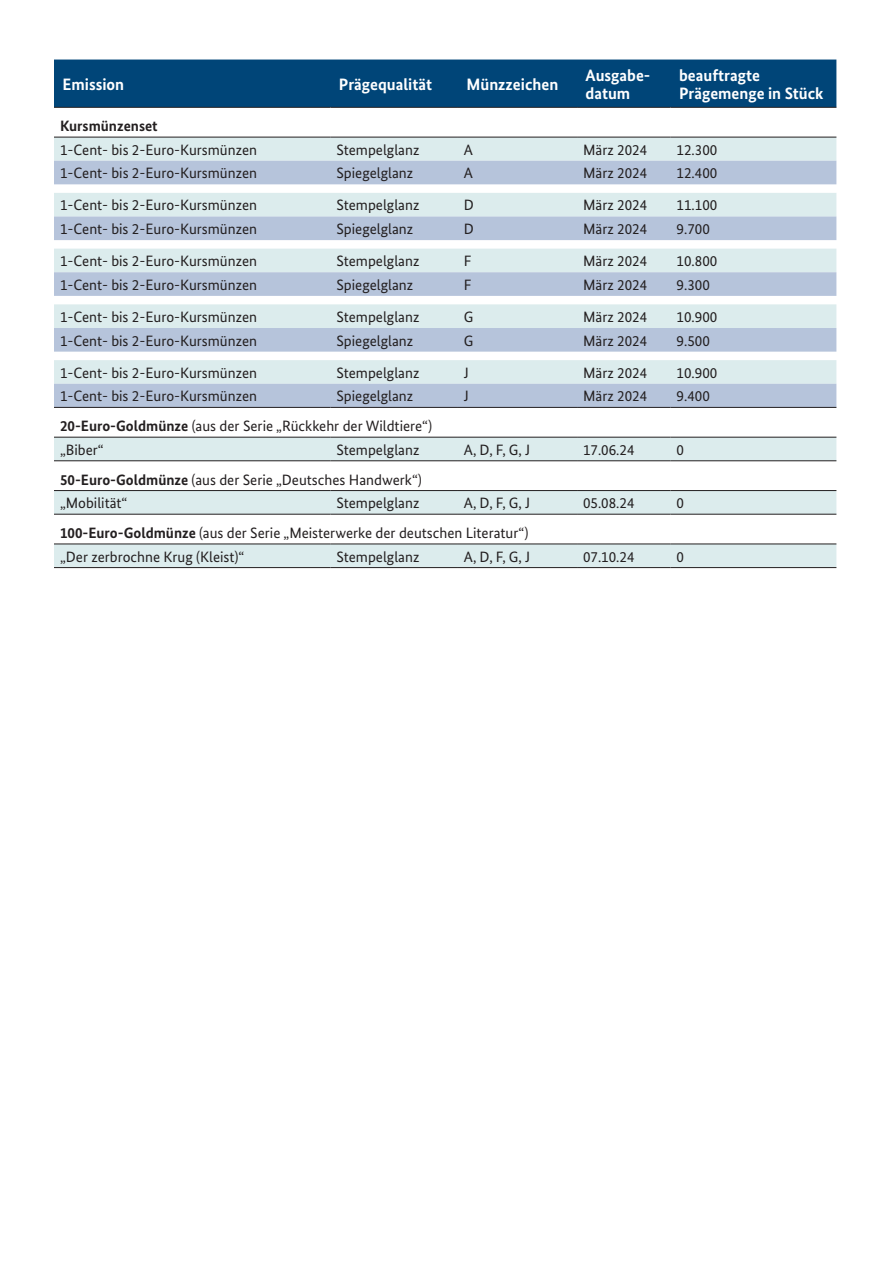
<style>
.page{position:relative;width:893px;height:1263px;background:#fff}
.page>*{position:absolute;margin:0;border:0;box-sizing:border-box;transform-origin:0 0}
.t1{font:700 16.5px/18px "Bundes Sans";color:#fff}
.t2{font:15px/23.7px "Bundes Sans";color:#231f20}
.t3{font:700 15px "Bundes Sans";color:#231f20}
.s1{font-weight:700}
</style>
<div class="page">
<div style="left:54px;top:60px;width:782px;height:47px;background:#004578"></div>
<svg style="left:54px;top:138px;width:782px;height:429px;fill:#dceced"></svg>
<svg style="left:54px;top:161px;width:782px;height:246px;background:#cedbe6"></svg>
<hr style="left:54px;top:107px;width:276px;height:1px;background:#231f20">
<hr style="left:330px;top:107px;width:128px;height:1px;background:#231f20">
<hr style="left:458px;top:107px;width:119px;height:1px;background:#231f20">
<hr style="left:577px;top:107px;width:94px;height:1px;background:#231f20">
<hr style="left:671px;top:107px;width:165px;height:1px;background:#231f20">
<hr style="left:54px;top:137px;width:276px;height:1px;background:#231f20">
<hr style="left:330px;top:137px;width:128px;height:1px;background:#231f20">
<hr style="left:458px;top:137px;width:119px;height:1px;background:#231f20">
<hr style="left:577px;top:137px;width:94px;height:1px;background:#231f20">
<hr style="left:671px;top:137px;width:165px;height:1px;background:#231f20">
<hr style="left:54px;top:407px;width:276px;height:1px;background:#231f20">
<hr style="left:330px;top:407px;width:128px;height:1px;background:#231f20">
<hr style="left:458px;top:407px;width:119px;height:1px;background:#231f20">
<hr style="left:577px;top:407px;width:94px;height:1px;background:#231f20">
<hr style="left:671px;top:407px;width:165px;height:1px;background:#231f20">
<hr style="left:54px;top:437px;width:276px;height:1px;background:#231f20">
<hr style="left:330px;top:437px;width:128px;height:1px;background:#231f20">
<hr style="left:458px;top:437px;width:119px;height:1px;background:#231f20">
<hr style="left:577px;top:437px;width:94px;height:1px;background:#231f20">
<hr style="left:671px;top:437px;width:165px;height:1px;background:#231f20">
<hr style="left:54px;top:460px;width:276px;height:1px;background:#231f20">
<hr style="left:330px;top:460px;width:128px;height:1px;background:#231f20">
<hr style="left:458px;top:460px;width:119px;height:1px;background:#231f20">
<hr style="left:577px;top:460px;width:94px;height:1px;background:#231f20">
<hr style="left:671px;top:460px;width:165px;height:1px;background:#231f20">
<hr style="left:54px;top:490px;width:276px;height:1px;background:#231f20">
<hr style="left:330px;top:490px;width:128px;height:1px;background:#231f20">
<hr style="left:458px;top:490px;width:119px;height:1px;background:#231f20">
<hr style="left:577px;top:490px;width:94px;height:1px;background:#231f20">
<hr style="left:671px;top:490px;width:165px;height:1px;background:#231f20">
<hr style="left:54px;top:514px;width:276px;height:1px;background:#231f20">
<hr style="left:330px;top:514px;width:128px;height:1px;background:#231f20">
<hr style="left:458px;top:514px;width:119px;height:1px;background:#231f20">
<hr style="left:577px;top:514px;width:94px;height:1px;background:#231f20">
<hr style="left:671px;top:514px;width:165px;height:1px;background:#231f20">
<hr style="left:54px;top:544px;width:276px;height:1px;background:#231f20">
<hr style="left:330px;top:544px;width:128px;height:1px;background:#231f20">
<hr style="left:458px;top:544px;width:119px;height:1px;background:#231f20">
<hr style="left:577px;top:544px;width:94px;height:1px;background:#231f20">
<hr style="left:671px;top:544px;width:165px;height:1px;background:#231f20">
<hr style="left:54px;top:567px;width:276px;height:1px;background:#231f20">
<hr style="left:330px;top:567px;width:128px;height:1px;background:#231f20">
<hr style="left:458px;top:567px;width:119px;height:1px;background:#231f20">
<hr style="left:577px;top:567px;width:94px;height:1px;background:#231f20">
<hr style="left:671px;top:567px;width:165px;height:1px;background:#231f20">
<p class="t1" style="left:63px;top:75px;width:63px">Emission</p>
<p class="t1" style="left:339px;top:75px;width:95px">Prägequalität</p>
<p class="t1" style="left:466px;top:75px;width:93px">Münzzeichen</p>
<p class="t1" style="left:585px;top:66px;width:66px">Ausgabe&shy;datum</p>
<p class="t1" style="left:679px;top:66px;width:146px">beauftragte<br>Prägemenge in Stück</p>
<p class="t3" style="left:60px;top:117px;width:99px">Kursmünzenset</p>
<p class="t2" style="left:60px;top:138px;width:199px">1-Cent- bis 2-Euro-Kursmünzen</p>
<p class="t2" style="left:336px;top:138px;width:84px">Stempelglanz</p>
<p class="t2" style="left:464px;top:138px;width:11px">A</p>
<p class="t2" style="left:583px;top:138px;width:66px">März 2024</p>
<p class="t2" style="left:677px;top:138px;width:42px">12.300</p>
<p class="t2" style="left:60px;top:161px;width:199px">1-Cent- bis 2-Euro-Kursmünzen</p>
<p class="t2" style="left:336px;top:161px;width:78px">Spiegelglanz</p>
<p class="t2" style="left:464px;top:161px;width:11px">A</p>
<p class="t2" style="left:583px;top:161px;width:66px">März 2024</p>
<p class="t2" style="left:677px;top:161px;width:42px">12.400</p>
<p class="t2" style="left:60px;top:193px;width:199px">1-Cent- bis 2-Euro-Kursmünzen</p>
<p class="t2" style="left:336px;top:193px;width:84px">Stempelglanz</p>
<p class="t2" style="left:464px;top:193px;width:12px">D</p>
<p class="t2" style="left:583px;top:193px;width:66px">März 2024</p>
<p class="t2" style="left:677px;top:193px;width:42px">11.100</p>
<p class="t2" style="left:60px;top:217px;width:199px">1-Cent- bis 2-Euro-Kursmünzen</p>
<p class="t2" style="left:336px;top:217px;width:78px">Spiegelglanz</p>
<p class="t2" style="left:464px;top:217px;width:12px">D</p>
<p class="t2" style="left:583px;top:217px;width:66px">März 2024</p>
<p class="t2" style="left:677px;top:217px;width:35px">9.700</p>
<p class="t2" style="left:60px;top:249px;width:199px">1-Cent- bis 2-Euro-Kursmünzen</p>
<p class="t2" style="left:336px;top:249px;width:84px">Stempelglanz</p>
<p class="t2" style="left:464px;top:249px;width:9px">F</p>
<p class="t2" style="left:583px;top:249px;width:66px">März 2024</p>
<p class="t2" style="left:677px;top:249px;width:42px">10.800</p>
<p class="t2" style="left:60px;top:273px;width:199px">1-Cent- bis 2-Euro-Kursmünzen</p>
<p class="t2" style="left:336px;top:273px;width:78px">Spiegelglanz</p>
<p class="t2" style="left:464px;top:273px;width:9px">F</p>
<p class="t2" style="left:583px;top:273px;width:66px">März 2024</p>
<p class="t2" style="left:677px;top:273px;width:35px">9.300</p>
<p class="t2" style="left:60px;top:305px;width:199px">1-Cent- bis 2-Euro-Kursmünzen</p>
<p class="t2" style="left:336px;top:305px;width:84px">Stempelglanz</p>
<p class="t2" style="left:464px;top:305px;width:11px">G</p>
<p class="t2" style="left:583px;top:305px;width:66px">März 2024</p>
<p class="t2" style="left:677px;top:305px;width:42px">10.900</p>
<p class="t2" style="left:60px;top:328px;width:199px">1-Cent- bis 2-Euro-Kursmünzen</p>
<p class="t2" style="left:336px;top:328px;width:78px">Spiegelglanz</p>
<p class="t2" style="left:464px;top:328px;width:11px">G</p>
<p class="t2" style="left:583px;top:328px;width:66px">März 2024</p>
<p class="t2" style="left:677px;top:328px;width:35px">9.500</p>
<p class="t2" style="left:60px;top:361px;width:199px">1-Cent- bis 2-Euro-Kursmünzen</p>
<p class="t2" style="left:336px;top:361px;width:84px">Stempelglanz</p>
<p class="t2" style="left:464px;top:361px;width:7px">J</p>
<p class="t2" style="left:583px;top:361px;width:66px">März 2024</p>
<p class="t2" style="left:677px;top:361px;width:42px">10.900</p>
<p class="t2" style="left:60px;top:384px;width:199px">1-Cent- bis 2-Euro-Kursmünzen</p>
<p class="t2" style="left:336px;top:384px;width:78px">Spiegelglanz</p>
<p class="t2" style="left:464px;top:384px;width:7px">J</p>
<p class="t2" style="left:583px;top:384px;width:66px">März 2024</p>
<p class="t2" style="left:677px;top:384px;width:35px">9.400</p>
<p class="t2" style="left:60px;top:414px;width:374px"><span class="s1">20-Euro-Goldmünze</span> (aus der Serie „Rückkehr der Wildtiere“) „Biber“</p>
<p class="t2" style="left:336px;top:438px;width:84px">Stempelglanz</p>
<p class="t2" style="left:464px;top:438px;width:68px">A, D, F, G, J</p>
<p class="t2" style="left:583px;top:438px;width:53px">17.06.24</p>
<p class="t2" style="left:677px;top:438px;width:9px">0</p>
<p class="t2" style="left:60px;top:467px;width:363px"><span class="s1">50-Euro-Goldmünze</span> (aus der Serie „Deutsches Handwerk“) „Mobilität“</p>
<p class="t2" style="left:336px;top:491px;width:84px">Stempelglanz</p>
<p class="t2" style="left:464px;top:491px;width:68px">A, D, F, G, J</p>
<p class="t2" style="left:583px;top:491px;width:53px">05.08.24</p>
<p class="t2" style="left:677px;top:491px;width:9px">0</p>
<p class="t2" style="left:60px;top:521px;width:470px"><span class="s1">100-Euro-Goldmünze</span> (aus der Serie „Meisterwerke der deutschen Literatur“) „Der zerbrochne Krug (Kleist)“</p>
<p class="t2" style="left:336px;top:544px;width:84px">Stempelglanz</p>
<p class="t2" style="left:464px;top:544px;width:68px">A, D, F, G, J</p>
<p class="t2" style="left:583px;top:544px;width:53px">07.10.24</p>
<p class="t2" style="left:677px;top:544px;width:9px">0</p>
</div>
